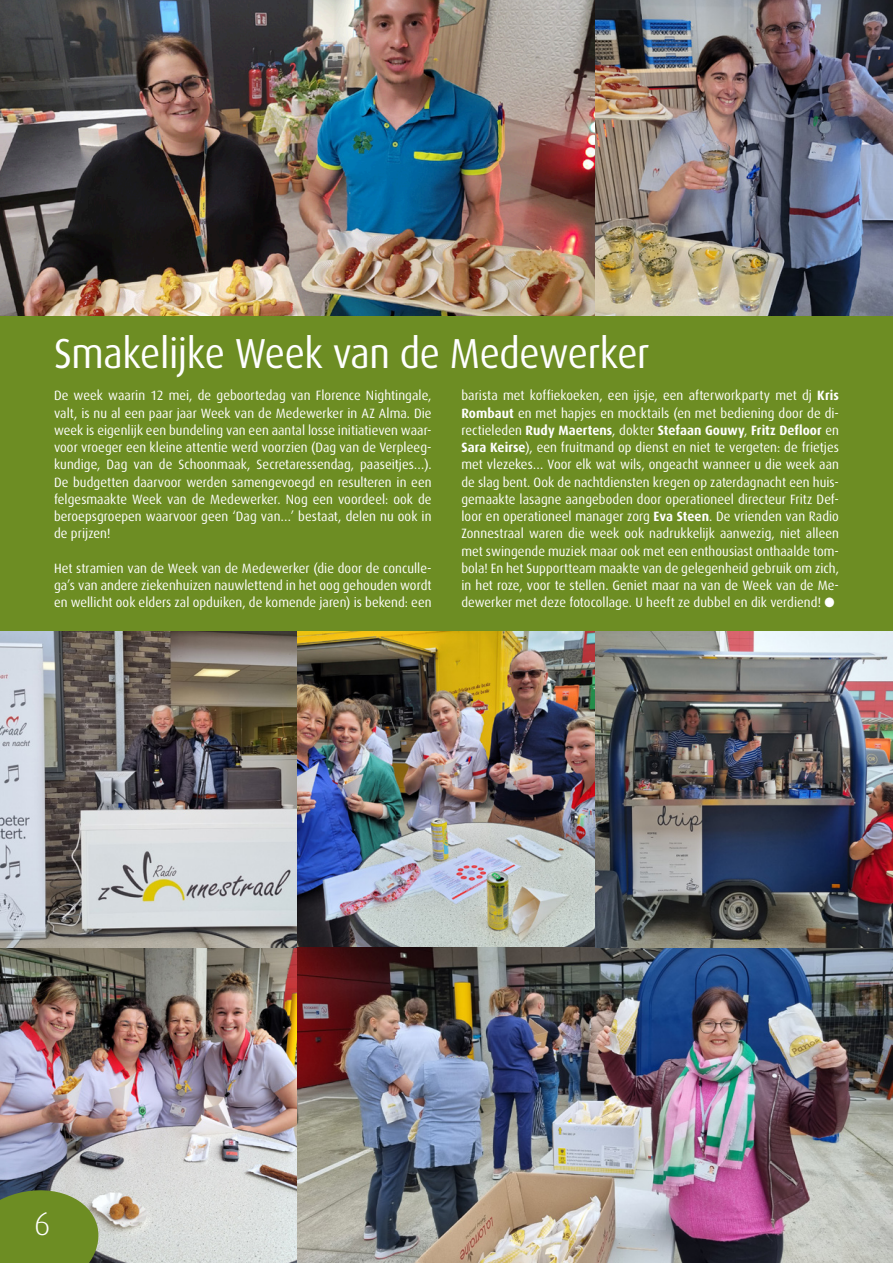
<style>
.page{position:relative;width:893px;height:1263px;background:#fff}
.page>*{position:absolute;margin:0;border:0;box-sizing:border-box;transform-origin:0 0}
.t1{font:42px "Dax";letter-spacing:-.01em;color:#fff;scale:.92 1}
.t2{font:300 33px "Dax";color:#fff}
.t3{font:13.5px/17.2px "Dax";letter-spacing:.005em;color:#fff;text-align:justify;scale:.95 1}
.s1{font-weight:700}
</style>
<div class="page">
<img style="left:0;top:631px;width:893px;height:632px">
<img style="left:0;top:0;width:893px;height:316px">
<div style="left:0;top:316px;width:893px;height:315px;background:#6d8d23"></div>
<svg style="left:0;top:1184px;width:104px;height:79px;background:#77913f"></svg>
<h1 class="t1" style="left:54px;top:330px;width:649px">Smakelijke Week van de Medewerker</h1>
<p class="t3" style="left:54px;top:387px;width:399px">De week waarin 12 mei, de geboortedag van Florence Nightingale, valt, is nu al een paar jaar Week van de Medewerker in AZ Alma. Die week is eigenlijk een bundeling van een aantal losse initiatieven waar&shy;voor vroeger een kleine attentie werd voorzien (Dag van de Verpleeg&shy;kundige, Dag van de Schoonmaak, Secretaressendag, paaseitjes…).<br>De budgetten daarvoor werden samengevoegd en resulteren in een felgesmaakte Week van de Medewerker. Nog een voordeel: ook de beroepsgroepen waarvoor geen ‘Dag van…’ bestaat, delen nu ook in de prijzen!</p>
<p class="t3" style="left:54px;top:560px;width:399px">Het stramien van de Week van de Medewerker (die door de conculle&shy;ga’s van andere ziekenhuizen nauwlettend in het oog gehouden wordt en wellicht ook elders zal opduiken, de komende jaren) is bekend: een</p>
<p class="t3" style="left:461px;top:387px;width:399px">barista met koffiekoeken, een ijsje, een afterworkparty met dj <span class="s1">Kris Rombaut</span> en met hapjes en mocktails (en met bediening door de di&shy;rectieleden <span class="s1">Rudy Maertens</span>, dokter <span class="s1">Stefaan Gouwy</span>, <span class="s1">Fritz Defloor</span> en <span class="s1">Sara Keirse</span>), een fruitmand op dienst en niet te vergeten: de frietjes met vlezekes… Voor elk wat wils, ongeacht wanneer u die week aan de slag bent. Ook de nachtdiensten kregen op zaterdagnacht een huis&shy;gemaakte lasagne aangeboden door operationeel directeur Fritz Def&shy;loor en operationeel manager zorg <span class="s1">Eva Steen</span>. De vrienden van Radio Zonnestraal waren die week ook nadrukkelijk aanwezig, niet alleen met swingende muziek maar ook met een enthousiast onthaalde tom&shy;bola! En het Supportteam maakte van de gelegenheid gebruik om zich, in het roze, voor te stellen. Geniet maar na van de Week van de Me&shy;dewerker met deze fotocollage. U heeft ze dubbel en dik verdiend! ●</p>
<h2 class="t2" style="left:34px;top:1205px;width:18px">6</h2>
</div>
